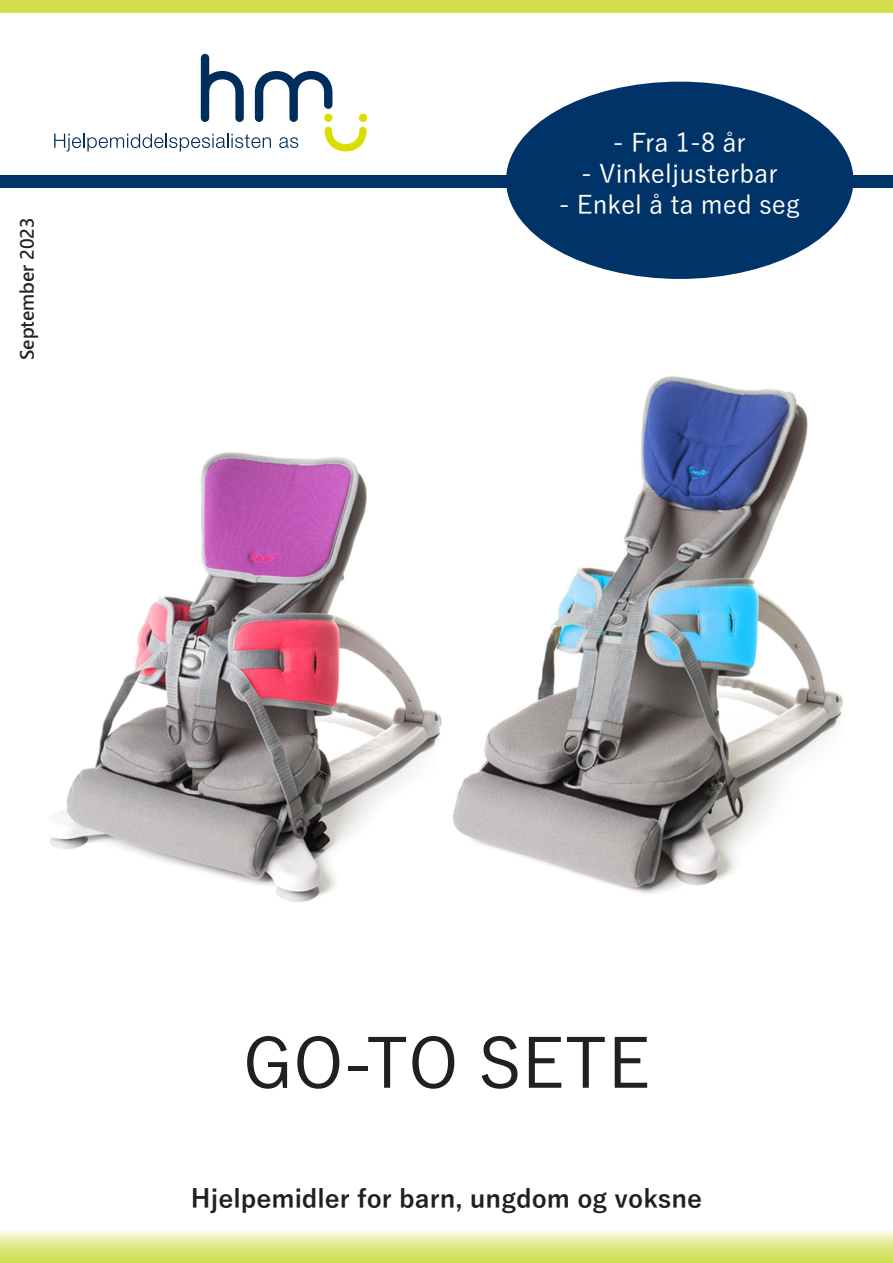
<style>
.page{position:relative;width:893px;height:1263px;background:#fff}
.page>*{position:absolute;margin:0;border:0;box-sizing:border-box;transform-origin:0 0}
.t1{font:500 69px "Yu Gothic";color:#231f20}
.t2{font:500 25.5px "Yu Gothic";color:#fff}
.t3{font:700 25.5px "Yu Gothic";color:#231f20}
.t4{font:18px "Microsoft Jheng Hei UI Bold";color:#231f20}
</style>
<div class="page">
<img style="left:49px;top:452px;width:393px;height:450px">
<div style="left:0;top:0;width:893px;height:13px;background:#d4dd4c"></div>
<div style="left:0;top:175px;width:893px;height:13px;background:#003367"></div>
<svg style="left:54px;top:54px;width:313px;height:98px"></svg>
<div style="left:359px;top:114px;width:8px;height:8px;background:#dbdc00;border-radius:50%"></div>
<div style="left:324px;top:114px;width:8px;height:8px;background:#dbdc00;border-radius:50%"></div>
<svg style="left:0;top:1231px;width:893px;height:32px"></svg>
<div style="left:506px;top:82px;width:347px;height:197px;background:#003367;border-radius:50%"></div>
<img style="left:452px;top:376px;width:391px;height:518px">
<p class="t4" style="left:16px;top:360px;width:145px;rotate:-90deg">September 2023</p>
<p class="t2" style="left:613px;top:119px;width:135px">- Fra 1-8 år</p>
<p class="t2" style="left:581px;top:150px;width:198px">- Vinkeljusterbar</p>
<p class="t2" style="left:559px;top:181px;width:243px">- Enkel å ta med seg</p>
<p class="t1" style="left:243px;top:1000px;width:409px">GO-TO SETE</p>
<p class="t3" style="left:191px;top:1184px;width:513px">Hjelpemidler for barn, ungdom og voksne</p>
</div>
